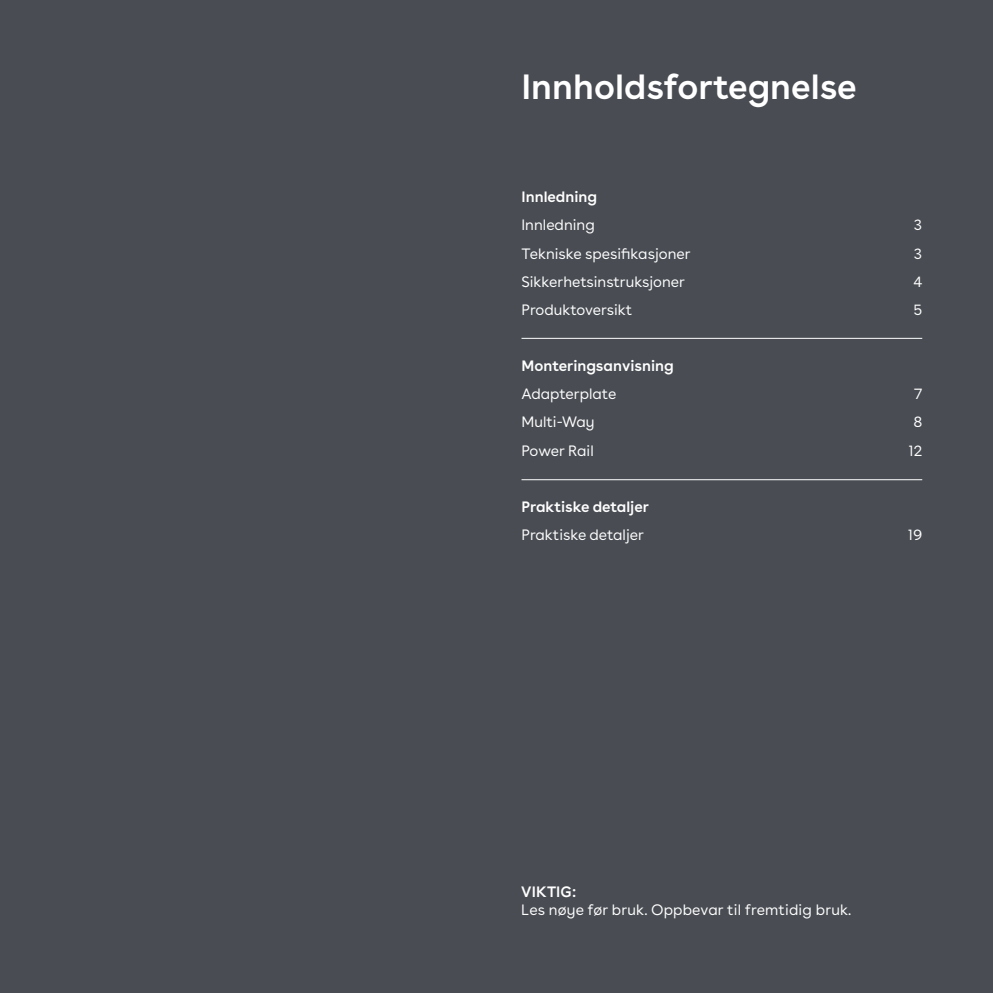
<style>
.page{position:relative;width:993px;height:993px;background:#fff}
.page>*{position:absolute;margin:0;border:0;box-sizing:border-box;transform-origin:0 0}
.t1{font:600 35px "Buenos Aires";color:#fff}
.t2{font:15px/28px "Buenos Aires";color:#fff}
.t3{font:600 15px "Buenos Aires";color:#fff}
</style>
<div class="page">
<div style="left:0;top:0;width:992px;height:992px;background:#494d53"></div>
<hr style="left:521px;top:338px;width:400px;height:1px;background:#fff">
<hr style="left:521px;top:479px;width:400px;height:1px;background:#fff">
<h1 class="t1" style="left:521px;top:57px;width:337px">Innholdsfortegnelse</h1>
<p class="t3" style="left:521px;top:184px;width:77px">Innledning</p>
<p class="t2" style="left:521px;top:210px;width:170px">Innledning<br>Tekniske spesifikasjoner<br>Sikkerhetsinstruksjoner<br>Produktoversikt</p>
<p class="t3" style="left:521px;top:353px;width:153px">Monteringsanvisning</p>
<p class="t2" style="left:521px;top:378px;width:96px">Adapterplate<br>Multi-Way<br>Power Rail</p>
<p class="t3" style="left:521px;top:494px;width:129px">Praktiske detaljer</p>
<p class="t2" style="left:521px;top:519px;width:124px">Praktiske detaljer</p>
<p class="t2" style="left:913px;top:210px;width:11px;text-align:justify">3<br>3<br>4<br>5</p>
<p class="t2" style="left:908px;top:378px;width:15px;text-align:center">7<br>8<br>12</p>
<p class="t2" style="left:907px;top:519px;width:16px">19</p>
<p class="t3" style="left:521px;top:878px;width:56px">VIKTIG:</p>
<p class="t2" style="left:521px;top:894px;width:331px">Les nøye før bruk. Oppbevar til fremtidig bruk.</p>
</div>
